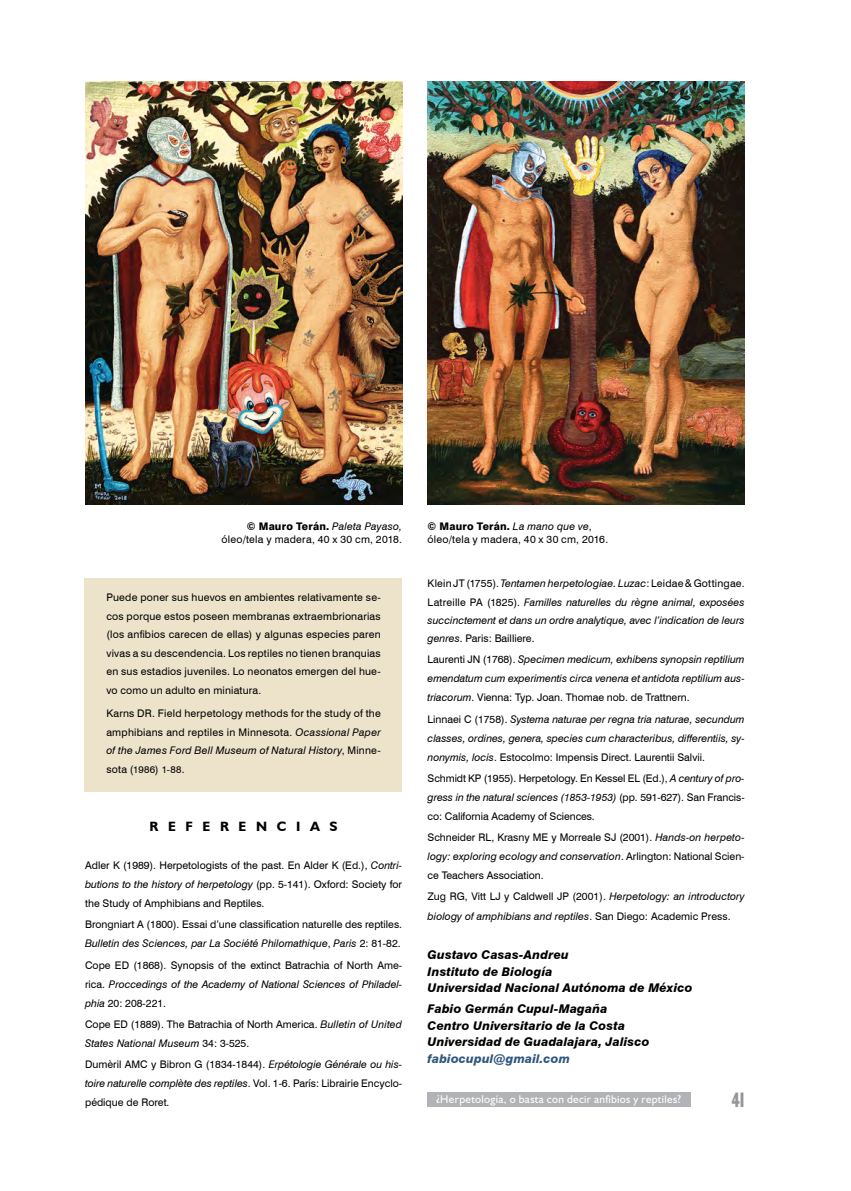
<style>
.page{position:relative;width:851px;height:1191px;background:#fff}
.page>*{position:absolute;margin:0;border:0;box-sizing:border-box;transform-origin:0 0}
.t1{font:700 condensed 21px "Humanist 521 BT Xtra";color:#939598;scale:.75 1}
.t2{font:700 13.5px "Humanist 521 BT";letter-spacing:.72em;color:#000}
.t3{font:italic 800 12px/16.5px "Swiss 721 BT";letter-spacing:.01em;color:#000}
.t4{font:italic 800 12px "Swiss 721 BT";letter-spacing:.01em;color:#30577d}
.t5{font:11.25px "Humanist 521 BT";letter-spacing:.03em;color:#fff}
.t6{font:10.5px/19px "Swiss 721 BT";color:#000;text-align:justify}
.t7{font:italic 10.5px/19px "Swiss 721 BT";color:#000;text-align:justify}
.t8{font:10.5px/12.6px "Swiss 721 BT";letter-spacing:.02em;color:#000}
.t9{font:9.75px "Swiss 721 BT";letter-spacing:.035em;color:#000}
.s1{font-weight:800}
.s2{font-style:italic}
.s3{font-size:10.5px}
.s4{font-style:normal}
</style>
<div class="page">
<div style="left:85px;top:578px;width:317px;height:214px;background:#ede3cb"></div>
<img style="left:427px;top:82px;width:317px;height:422px">
<img style="left:85px;top:82px;width:317px;height:422px">
<div style="left:427px;top:1092px;width:264px;height:14px;background:#b1b3b6"></div>
<p class="t8" style="left:221px;top:519px;width:182px;text-align:right"><span class="s1">© Mauro Terán.</span> <span class="s2">Paleta Payaso, </span>óleo/tela y madera, 40 x 30 cm, 2018.</p>
<p class="t6" style="left:106px;top:587px;width:276px;line-height:18.6px">Puede poner sus huevos en ambientes relativamente se&shy;cos porque estos poseen membranas extraembrionarias (los anfibios carecen de ellas) y algunas especies paren vivas a su descendencia. Los reptiles no tienen branquias en sus estadios juveniles. Lo neonatos emergen del hue&shy;vo como un adulto en miniatura.</p>
<p class="t6" style="left:106px;top:703px;width:276px;line-height:18.6px">Karns DR. Field herpetology methods for the study of the amphibians and reptiles in Minnesota. <span class="s2">Ocassional Paper of the James Ford Bell Museum of Natural History</span>, Minne-</p>
<p class="t9" style="left:106px;top:762px;width:80px"><span class="s3">sota (</span>1986<span class="s3">)</span> 1-88<span class="s3">.</span></p>
<p class="t2" style="left:149px;top:818px;width:190px">REFERENCIAS</p>
<p class="t6" style="left:85px;top:855px;width:318px">Adler K (1989). Herpetologists of the past. En Alder K (Ed.), <span class="s2">Contri&shy;butions to the history of herpetology</span> (pp. 5-141). Oxford: Society for the Study of Amphibians and Reptiles.</p>
<p class="t6" style="left:85px;top:914px;width:318px">Brongniart A (1800). Essai d’une classification naturelle des reptiles.<br><span class="s2">Bulletin des Sciences, par La Société Philomathique</span>, <span class="s2">Paris</span> 2: 81-82.</p>
<p class="t6" style="left:85px;top:955px;width:318px">Cope ED (1868). Synopsis of the extinct Batrachia of North Ame&shy;rica. <span class="s2">Proccedings of the Academy of National Sciences of Philadel&shy;phia</span> 20: 208-221.</p>
<p class="t6" style="left:85px;top:1014px;width:318px">Cope ED (1889). The Batrachia of North America. <span class="s2">Bulletin of United<br>States National Museum</span> 34: 3-525.</p>
<p class="t6" style="left:85px;top:1054px;width:318px">Dumèril AMC y Bibron G (1834-1844). <span class="s2">Erpétologie Générale ou his&shy;toire naturelle complète des reptiles</span>. Vol. 1-6. París: Librairie Encyclo&shy;pédique de Roret.</p>
<p class="t8" style="left:427px;top:519px;width:182px"><span class="s1">© Mauro Terán.</span> <span class="s2">La mano que ve</span>, óleo/tela y madera, 40 x 30 cm, 2016.</p>
<p class="t7" style="left:427px;top:573px;width:318px;line-height:18.5px"><span class="s4">Klein JT (1755).</span> Tentamen herpetologiae. Luzac<span class="s4">: Leidae &amp; Gottingae.<br>Latreille PA (1825).</span> Familles naturelles du règne animal, exposées succinctement et dans un ordre analytique, avec l’indication de leurs genres<span class="s4">. Paris: Bailliere.</span></p>
<p class="t7" style="left:427px;top:649px;width:318px"><span class="s4">Laurenti JN (1768).</span> Specimen medicum, exhibens synopsin reptilium emendatum cum experimentis circa venena et antidota reptilium aus&shy;triacorum<span class="s4">. Vienna: Typ. Joan. Thomae nob. de Trattnern.</span></p>
<p class="t7" style="left:427px;top:709px;width:318px"><span class="s4">Linnaei C (1758).</span> Systema naturae per regna tria naturae, secundum classes, ordines, genera, species cum characteribus, differentiis, sy&shy;nonymis, locis<span class="s4">. Estocolmo: Impensis Direct. Laurentii Salvii.</span></p>
<p class="t6" style="left:427px;top:768px;width:318px">Schmidt KP (1955). Herpetology. En Kessel EL (Ed.), <span class="s2">A century of pro&shy;gress in the natural sciences (1853-1953)</span> (pp. 591-627). San Francis&shy;co: California Academy of Sciences.</p>
<p class="t6" style="left:427px;top:827px;width:318px">Schneider RL, Krasny ME y Morreale SJ (2001). <span class="s2">Hands-on herpeto&shy;logy: exploring ecology and conservation</span>. Arlington: National Scien&shy;ce Teachers Association.</p>
<p class="t7" style="left:427px;top:887px;width:318px"><span class="s4">Zug RG, Vitt LJ y Caldwell JP (2001).</span> Herpetology: an introductory biology of amphibians and reptiles<span class="s4">. San Diego: Academic Press.</span></p>
<p class="t3" style="left:427px;top:946px;width:266px">Gustavo Casas-Andreu<br>Instituto de Biología<br>Universidad Nacional Autónoma de México</p>
<p class="t3" style="left:427px;top:1000px;width:223px">Fabio Germán Cupul-Magaña<br>Centro Universitario de la Costa<br>Universidad de Guadalajara, Jalisco</p>
<p class="t4" style="left:427px;top:1051px;width:144px">fabiocupul@gmail.com</p>
<p class="t5" style="left:436px;top:1092px;width:246px">¿Herpetología, o basta con decir anfibios y reptiles?</p>
<h1 class="t1" style="left:731px;top:1086px;width:18px">41</h1>
</div>
